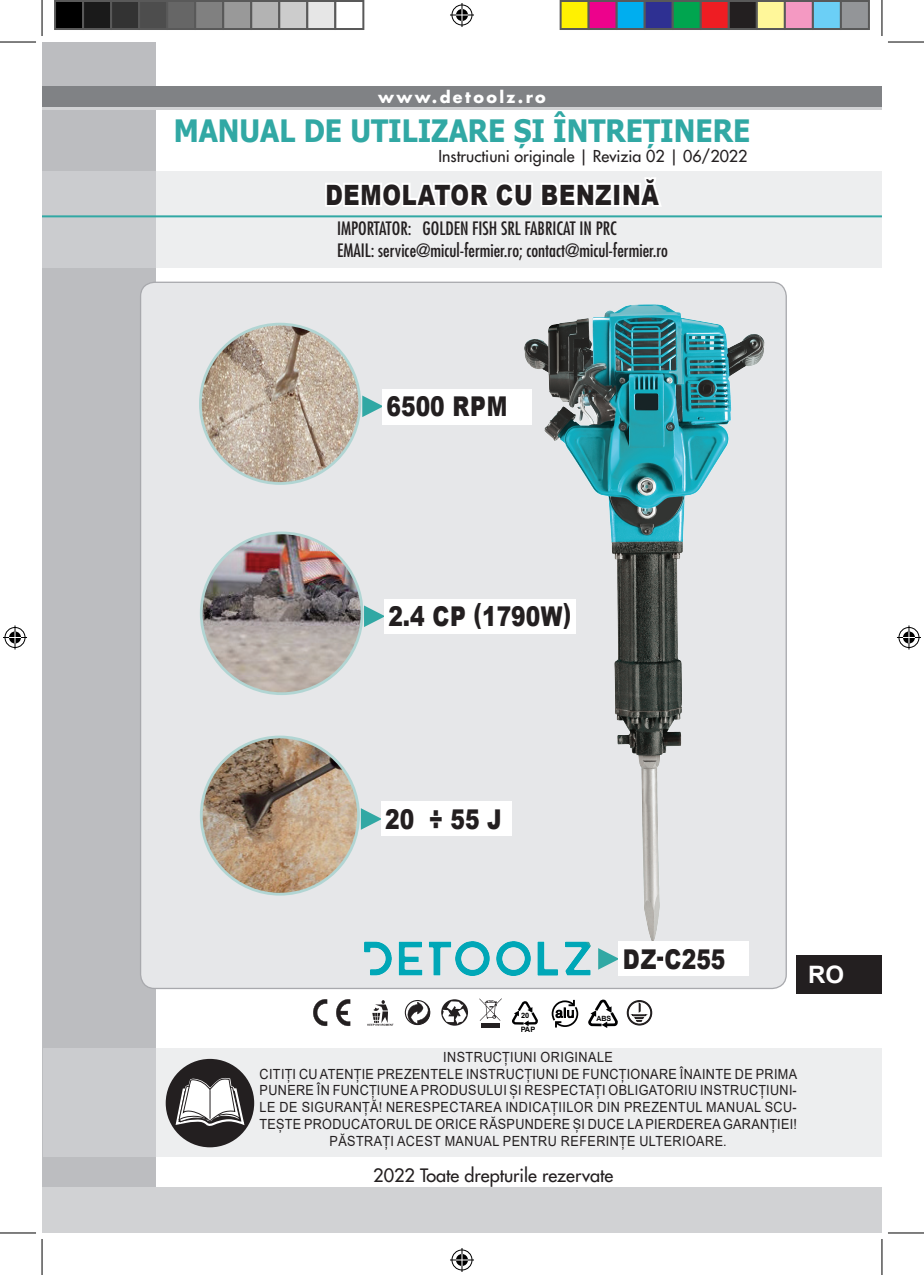
<style>
.page{position:relative;width:924px;height:1275px;background:#fff}
.page>*{position:absolute;margin:0;border:0;box-sizing:border-box;transform-origin:0 0}
.t1{font:700 30.8px "Tahoma";color:#31a8a4;scale:.91 1}
.TESTO_BULLET{font:900 28px "Arial";letter-spacing:.035em;color:#231f20;scale:.8 1}
.TESTO_BULLET-2{font:900 27.2px "Arial";color:#231f20;scale:.8 1}
.t2{font:700 24px "Arial";color:#fff}
.t3{font:condensed 18px "Futura";color:#231f20}
.t4{font:18px "Futura";color:#231f20}
.t5{font:16px "Futura";color:#231f20}
.t6{font:700 16px "Futura";letter-spacing:.15em;color:#fff}
.t7{font:14px/16.8px "Arial";letter-spacing:.035em;color:#231f20;text-align:justify;scale:.9 1}
.t8{font:700 7.4px/14.4px "Arial";color:#000001}
.t9{font:700 7.2px "Arial";color:#000001}
</style>
<div class="page">
<div style="left:42px;top:42px;width:113px;height:1191px;background:#bcbdc0"></div>
<div style="left:42px;top:1187px;width:839px;height:46px;background:#d1d2d4"></div>
<div style="left:42px;top:86px;width:839px;height:24px;background:#808285"></div>
<hr style="left:42px;top:107px;width:839px;height:3px;background:#d1d2d4">
<div style="left:796px;top:955px;width:85px;height:38px;background:#231f20"></div>
<svg style="left:404px;top:1000px;width:27px;height:25px"></svg>
<svg style="left:441px;top:999px;width:27px;height:26px"></svg>
<svg style="left:367px;top:1000px;width:26px;height:25px"></svg>
<svg style="left:479px;top:998px;width:22px;height:23px"></svg>
<hr style="left:481px;top:1023px;width:18px;height:4px;background:#231f20">
<svg style="left:313px;top:999px;width:37px;height:27px"></svg>
<svg style="left:626px;top:1000px;width:26px;height:25px"></svg>
<svg style="left:551px;top:1000px;width:27px;height:27px"></svg>
<svg style="left:512px;top:1001px;width:26px;height:26px"></svg>
<svg style="left:588px;top:1000px;width:30px;height:28px"></svg>
<div style="left:140px;top:282px;width:645px;height:706px;background:#e6e7e9;border-radius:14px"></div>
<img style="left:348px;top:288px;width:437px;height:672px">
<div style="left:618px;top:941px;width:130px;height:35px;background:#fff"></div>
<svg style="left:598px;top:943px;width:20px;height:27px"></svg>
<img style="left:364px;top:941px;width:226px;height:35px">
<img style="left:200px;top:324px;width:159px;height:159px;border-radius:80px">
<div style="left:199px;top:323px;width:162px;height:162px;border:3px solid #b1d5d3;border-radius:50%"></div>
<svg style="left:364px;top:593px;width:210px;height:49px"></svg>
<img style="left:201px;top:533px;width:161px;height:160px;border-radius:78px">
<div style="left:200px;top:531px;width:163px;height:164px;border:3px solid #b1d5d3;border-radius:50%"></div>
<div style="left:382px;top:389px;width:149px;height:35px;background:#fff"></div>
<svg style="left:362px;top:356px;width:148px;height:75px"></svg>
<img style="left:201px;top:737px;width:157px;height:156px">
<div style="left:200px;top:735px;width:160px;height:160px;border:3px solid #b1d5d3;border-radius:50%"></div>
<div style="left:381px;top:801px;width:130px;height:35px;background:#fff"></div>
<svg style="left:360px;top:803px;width:21px;height:32px"></svg>
<svg style="left:43px;top:1048px;width:838px;height:109px;background:#e7e8ea"></svg>
<div style="left:166px;top:1059px;width:88px;height:88px;background:#231f20;border-radius:50%"></div>
<svg style="left:175px;top:1064px;width:70px;height:81px"></svg>
<svg style="left:42px;top:171px;width:839px;height:96px;fill:#edeeef"></svg>
<svg style="left:323px;top:171px;width:341px;height:44px"></svg>
<hr style="left:42px;top:215px;width:839px;height:2px;background:#31a8a4">
<hr style="left:0;top:42px;width:36px;height:1px;background:#000">
<hr style="left:887px;top:42px;width:36px;height:1px;background:#000">
<hr style="left:0;top:1232px;width:36px;height:1px;background:#000">
<hr style="left:887px;top:1232px;width:36px;height:1px;background:#000">
<hr style="left:42px;top:0;width:1px;height:36px;background:#000">
<hr style="left:42px;top:1239px;width:1px;height:36px;background:#000">
<hr style="left:881px;top:0;width:1px;height:36px;background:#000">
<hr style="left:881px;top:1239px;width:1px;height:36px;background:#000">
<svg style="left:450px;top:3px;width:24px;height:24px"></svg>
<svg style="left:450px;top:1248px;width:24px;height:24px"></svg>
<svg style="left:3px;top:625px;width:24px;height:24px"></svg>
<svg style="left:897px;top:625px;width:23px;height:24px"></svg>
<div style="left:55px;top:1px;width:28px;height:28px;background:#000"></div>
<div style="left:54px;top:0;width:30px;height:30px;border:2px solid #595959"></div>
<div style="left:83px;top:1px;width:28px;height:28px;background:#1a1a1a"></div>
<div style="left:82px;top:0;width:30px;height:30px;border:2px solid #595959"></div>
<div style="left:111px;top:1px;width:28px;height:28px;background:#333"></div>
<div style="left:110px;top:0;width:30px;height:30px;border:2px solid #595959"></div>
<div style="left:139px;top:1px;width:28px;height:28px;background:#4d4d4d"></div>
<div style="left:138px;top:0;width:30px;height:30px;border:2px solid #595959"></div>
<div style="left:167px;top:1px;width:28px;height:28px;background:#666"></div>
<div style="left:166px;top:0;width:30px;height:30px;border:2px solid #595959"></div>
<div style="left:195px;top:1px;width:28px;height:28px;background:#808080"></div>
<div style="left:194px;top:0;width:30px;height:30px;border:2px solid #595959"></div>
<div style="left:223px;top:1px;width:28px;height:28px;background:#999"></div>
<div style="left:222px;top:0;width:30px;height:30px;border:2px solid #595959"></div>
<div style="left:251px;top:1px;width:28px;height:28px;background:#b3b3b3"></div>
<div style="left:250px;top:0;width:30px;height:30px;border:2px solid #595959"></div>
<div style="left:279px;top:1px;width:28px;height:28px;background:#ccc"></div>
<div style="left:278px;top:0;width:30px;height:30px;border:2px solid #595959"></div>
<div style="left:307px;top:1px;width:28px;height:28px;background:#e6e6e6"></div>
<div style="left:306px;top:0;width:30px;height:30px;border:2px solid #595959"></div>
<div style="left:334px;top:0;width:30px;height:30px;border:2px solid #595959"></div>
<div style="left:560px;top:1px;width:28px;height:28px;background:#fff101"></div>
<div style="left:559px;top:0;width:30px;height:30px;border:2px solid #595959"></div>
<div style="left:588px;top:1px;width:28px;height:28px;background:#ed028c"></div>
<div style="left:587px;top:0;width:30px;height:30px;border:2px solid #595959"></div>
<div style="left:616px;top:1px;width:28px;height:28px;background:#00aeef"></div>
<div style="left:615px;top:0;width:30px;height:30px;border:2px solid #595959"></div>
<div style="left:644px;top:1px;width:28px;height:28px;background:#2e3092"></div>
<div style="left:643px;top:0;width:30px;height:30px;border:2px solid #595959"></div>
<div style="left:672px;top:1px;width:28px;height:28px;background:#00a54f"></div>
<div style="left:671px;top:0;width:30px;height:30px;border:2px solid #595959"></div>
<div style="left:700px;top:1px;width:28px;height:28px;background:#ee1d23"></div>
<div style="left:699px;top:0;width:30px;height:30px;border:2px solid #595959"></div>
<div style="left:728px;top:1px;width:28px;height:28px;background:#231f20"></div>
<div style="left:727px;top:0;width:30px;height:30px;border:2px solid #595959"></div>
<div style="left:756px;top:1px;width:28px;height:28px;background:#fff79a"></div>
<div style="left:755px;top:0;width:30px;height:30px;border:2px solid #595959"></div>
<div style="left:784px;top:1px;width:28px;height:28px;background:#f499c2"></div>
<div style="left:783px;top:0;width:30px;height:30px;border:2px solid #595959"></div>
<div style="left:812px;top:1px;width:28px;height:28px;background:#6bcff6"></div>
<div style="left:811px;top:0;width:30px;height:30px;border:2px solid #595959"></div>
<div style="left:840px;top:1px;width:28px;height:28px;background:#939598"></div>
<div style="left:839px;top:0;width:30px;height:30px;border:2px solid #595959"></div>
<p class="t6" style="left:378px;top:86px;width:169px">www.detoolz.ro</p>
<h1 class="t1" style="left:173px;top:110px;width:634px">MANUAL DE UTILIZARE ȘI ÎNTREȚINERE</h1>
<p class="t5" style="left:438px;top:146px;width:310px">Instructiuni originale | Revizia 02 | 06/2022</p>
<p class="TESTO_BULLET" style="left:325px;top:174px;width:418px">DEMOLATOR CU BENZINĂ</p>
<p class="t3" style="left:337px;top:218px;width:281px">IMPORTATOR: GOLDEN FISH SRL FABRICAT IN PRC</p>
<p class="t3" style="left:337px;top:239px;width:332px">EMAIL: service@micul-fermier.ro; contact@micul-fermier.ro</p>
<p class="TESTO_BULLET-2" style="left:386px;top:387px;width:152px">6500 RPM</p>
<p class="TESTO_BULLET-2" style="left:388px;top:596px;width:230px">2.4 CP (1790W)</p>
<p class="TESTO_BULLET-2" style="left:385px;top:799px;width:147px">20 ÷ 55 J</p>
<p class="TESTO_BULLET-2" style="left:622px;top:939px;width:130px">DZ-C255</p>
<p class="t8" style="left:520px;top:1008px;width:16px">20<br>PAP</p>
<p class="t9" style="left:596px;top:1013px;width:16px">ABS</p>
<p class="t7" style="left:443px;top:1048px;width:190px">INSTRUCȚIUNI ORIGINALE</p>
<p class="t7" style="left:259px;top:1065px;width:598px">CITIȚI CU ATENȚIE PREZENTELE INSTRUCȚIUNI DE FUNCȚIONARE ÎNAINTE DE PRIMA PUNERE ÎN FUNCȚIUNE A PRODUSULUI ȘI RESPECTAȚI OBLIGATORIU INSTRUCȚIUNI-LE DE SIGURANȚĂ! NERESPECTAREA INDICAȚIILOR DIN PREZENTUL MANUAL SCU-TEȘTE PRODUCATORUL DE ORICE RĂSPUNDERE ȘI DUCE LA PIERDEREA GARANȚIEI!</p>
<p class="t7" style="left:329px;top:1132px;width:442px">PĂSTRAȚI ACEST MANUAL PENTRU REFERINȚE ULTERIOARE.</p>
<p class="t4" style="left:373px;top:1163px;width:241px">2022 Toate drepturile rezervate</p>
<h3 class="t2" style="left:807px;top:957px;width:37px">RO</h3>
</div>
